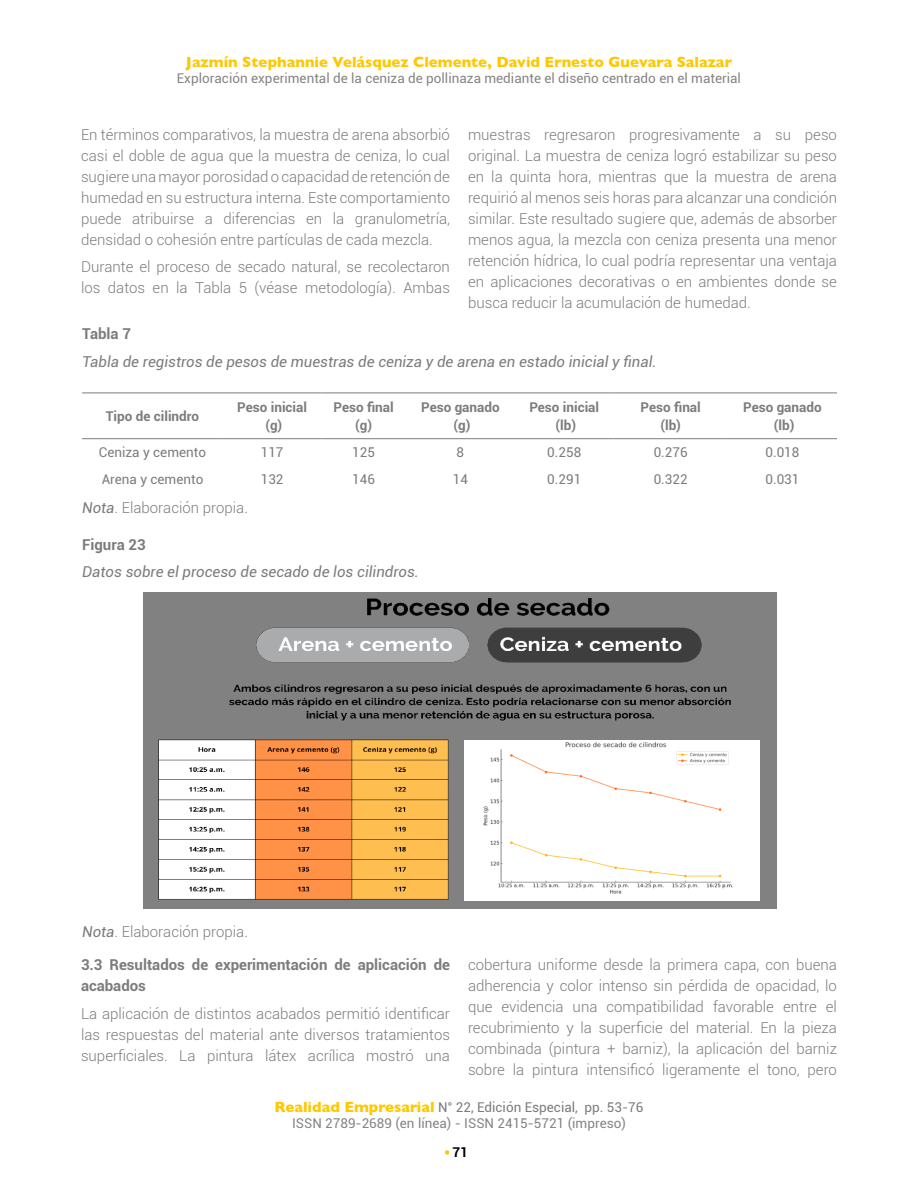
<style>
.page{position:relative;width:918px;height:1188px;background:#fff}
.page>*{position:absolute;margin:0;border:0;box-sizing:border-box;transform-origin:0 0}
.t1{font:300 15px/21px "Roboto";color:#7d7c7c;text-align:justify}
.t2{font:italic 15px "Roboto";color:#7d7c7c}
.t3{font:700 15px/21px "Roboto";color:#7d7c7c}
.t4{font:700 15px "Gill Sans";color:#fec800}
.t5{font:13.5px/16.2px "Roboto";color:#858582;text-align:center}
.t6{font:700 13.5px/18px "Roboto";color:#7d7c7c;text-align:center}
.t7{font:13.5px "Roboto";color:#7d7c7c}
.t8{font:700 13.5px "Roboto";color:#000}
.s1{font-weight:400;font-style:italic}
.s2{font-family:"Gill Sans";font-weight:700;font-size:15px;color:#fec800}
.s3{color:#7b7c7e}
</style>
<div class="page">
<svg style="left:445px;top:1150px;width:4px;height:5px"></svg>
<hr style="left:82px;top:393px;width:141px;height:1px;background:#7d7c7c">
<hr style="left:223px;top:393px;width:98px;height:1px;background:#7d7c7c">
<hr style="left:321px;top:393px;width:85px;height:1px;background:#7d7c7c">
<hr style="left:406px;top:393px;width:109px;height:1px;background:#7d7c7c">
<hr style="left:515px;top:393px;width:99px;height:1px;background:#7d7c7c">
<hr style="left:614px;top:393px;width:114px;height:1px;background:#7d7c7c">
<hr style="left:728px;top:393px;width:109px;height:1px;background:#7d7c7c">
<hr style="left:82px;top:438px;width:141px;height:1px;background:#7d7c7c">
<hr style="left:223px;top:438px;width:98px;height:1px;background:#7d7c7c">
<hr style="left:321px;top:438px;width:85px;height:1px;background:#7d7c7c">
<hr style="left:406px;top:438px;width:109px;height:1px;background:#7d7c7c">
<hr style="left:515px;top:438px;width:99px;height:1px;background:#7d7c7c">
<hr style="left:614px;top:438px;width:114px;height:1px;background:#7d7c7c">
<hr style="left:728px;top:438px;width:109px;height:1px;background:#7d7c7c">
<img style="left:143px;top:592px;width:633px;height:317px">
<img style="left:464px;top:740px;width:296px;height:160px">
<p class="t4" style="left:186px;top:50px;width:548px">Jazmín Stephannie Velásquez Clemente, David Ernesto Guevara Salazar</p>
<p class="t5" style="left:177px;top:70px;width:566px">Exploración experimental de la ceniza de pollinaza mediante el diseño centrado en el material</p>
<p class="t1" style="left:81px;top:123px;width:371px">En términos comparativos, la muestra de arena absorbió casi el doble de agua que la muestra de ceniza, lo cual sugiere una mayor porosidad o capacidad de retención de humedad en su estructura interna. Este comportamiento puede atribuirse a diferencias en la granulometría, densidad o cohesión entre partículas de cada mezcla.</p>
<p class="t1" style="left:81px;top:256px;width:371px">Durante el proceso de secado natural, se recolectaron los datos en la Tabla 5 (véase metodología). Ambas</p>
<p class="t1" style="left:468px;top:123px;width:371px">muestras regresaron progresivamente a su peso original. La muestra de ceniza logró estabilizar su peso en la quinta hora, mientras que la muestra de arena requirió al menos seis horas para alcanzar una condición similar. Este resultado sugiere que, además de absorber menos agua, la mezcla con ceniza presenta una menor retención hídrica, lo cual podría representar una ventaja en aplicaciones decorativas o en ambientes donde se busca reducir la acumulación de humedad.</p>
<p class="t3" style="left:82px;top:323px;width:50px">Tabla 7</p>
<p class="t2" style="left:82px;top:351px;width:576px">Tabla de registros de pesos de muestras de ceniza y de arena en estado inicial y final.</p>
<p class="t6" style="left:106px;top:407px;width:95px">Tipo de cilindro</p>
<p class="t6" style="left:237px;top:398px;width:71px">Peso inicial (g)</p>
<p class="t6" style="left:334px;top:398px;width:62px">Peso final (g)</p>
<p class="t6" style="left:421px;top:398px;width:80px">Peso ganado (g)</p>
<p class="t6" style="left:529px;top:398px;width:71px">Peso inicial (lb)</p>
<p class="t6" style="left:641px;top:398px;width:62px">Peso final (lb)</p>
<p class="t6" style="left:743px;top:398px;width:80px">Peso ganado (lb)</p>
<p class="t7" style="left:99px;top:443px;width:109px">Ceniza y cemento</p>
<p class="t7" style="left:261px;top:443px;width:24px">117</p>
<p class="t7" style="left:352px;top:443px;width:24px">125</p>
<p class="t7" style="left:457px;top:443px;width:9px">8</p>
<p class="t7" style="left:547px;top:443px;width:36px">0.258</p>
<p class="t7" style="left:654px;top:443px;width:36px">0.276</p>
<p class="t7" style="left:765px;top:443px;width:36px">0.018</p>
<p class="t7" style="left:102px;top:470px;width:103px">Arena y cemento</p>
<p class="t7" style="left:261px;top:470px;width:24px">132</p>
<p class="t7" style="left:352px;top:470px;width:24px">146</p>
<p class="t7" style="left:453px;top:470px;width:17px">14</p>
<p class="t7" style="left:547px;top:470px;width:36px">0.291</p>
<p class="t7" style="left:654px;top:470px;width:36px">0.322</p>
<p class="t7" style="left:765px;top:470px;width:36px">0.031</p>
<p class="t1" style="left:82px;top:497px;width:167px"><span class="s1">Nota</span>. Elaboración propia.</p>
<p class="t3" style="left:82px;top:533px;width:65px">Figura 23</p>
<p class="t2" style="left:82px;top:562px;width:338px">Datos sobre el proceso de secado de los cilindros.</p>
<p class="t1" style="left:82px;top:920px;width:167px"><span class="s1">Nota</span>. Elaboración propia.</p>
<p class="t3" style="left:81px;top:954px;width:370px">3.3 Resultados de experimentación de aplicación de acabados</p>
<p class="t1" style="left:81px;top:1002px;width:371px">La aplicación de distintos acabados permitió identificar las respuestas del material ante diversos tratamientos superficiales. La pintura látex acrílica mostró una</p>
<p class="t1" style="left:468px;top:954px;width:371px">cobertura uniforme desde la primera capa, con buena adherencia y color intenso sin pérdida de opacidad, lo que evidencia una compatibilidad favorable entre el recubrimiento y la superficie del material. En la pieza combinada (pintura + barniz), la aplicación del barniz sobre la pintura intensificó ligeramente el tono, pero</p>
<p class="t5" style="left:275px;top:1098px;width:370px"><span class="s2">Realidad Empresarial</span> <span class="s3">N° 22, Edición Especial, pp. 53-76<br></span>ISSN 2789-2689 (en línea) - ISSN 2415-5721 (impreso)</p>
<p class="t8" style="left:453px;top:1143px;width:17px">71</p>
</div>
